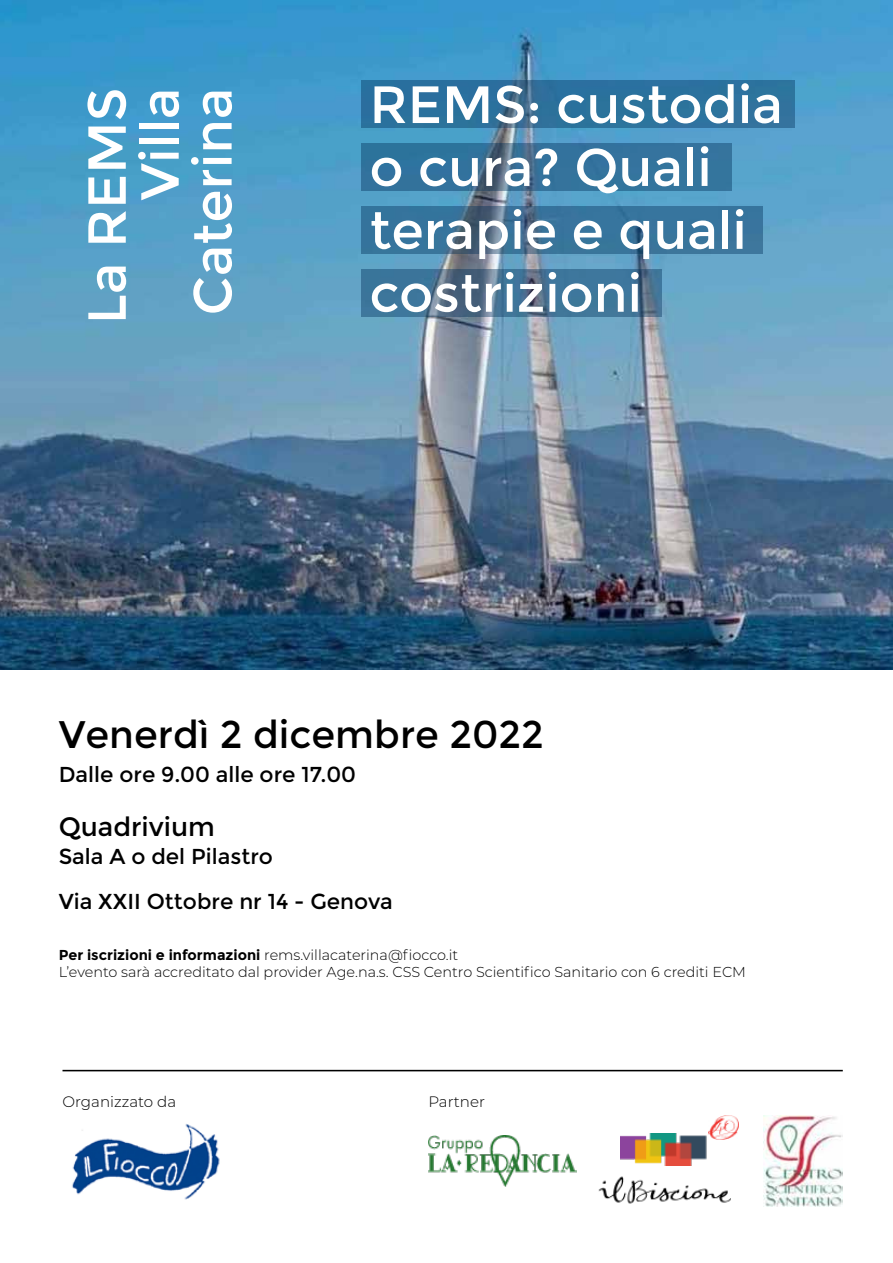
<style>
.page{position:relative;width:893px;height:1263px;background:#fff}
.page>*{position:absolute;margin:0;border:0;box-sizing:border-box;transform-origin:0 0}
.t1{font:53.55px/52.9px "Montserrat";color:#fff;text-align:right}
.t2{font:52.35px/62.8px "Montserrat";color:#fff}
.t3{font:38.4px "Montserrat";color:#000}
.t4{font:26.4px "Montserrat";color:#000}
.t5{font:21.6px/45px "Montserrat";color:#000}
.t6{font:300 15.15px "Montserrat";color:#000}
.t7{font:300 14.4px/17.2px "Montserrat";color:#000}
.s1{font-weight:700}
</style>
<div class="page">
<img style="left:0;top:0;width:893px;height:669px">
<svg style="left:361px;top:81px;width:434px;height:47px;fill:#2c719d"></svg>
<svg style="left:361px;top:144px;width:370px;height:47px;fill:#34739d"></svg>
<svg style="left:361px;top:207px;width:402px;height:47px;fill:#38749c"></svg>
<svg style="left:361px;top:270px;width:301px;height:47px;fill:#3f759a"></svg>
<img style="left:428px;top:1136px;width:149px;height:50px">
<img style="left:72px;top:1124px;width:148px;height:76px">
<hr style="left:62px;top:1070px;width:781px;height:1px;background:#000">
<img style="left:763px;top:1116px;width:80px;height:90px">
<img style="left:620px;top:1133px;width:89px;height:32px">
<img style="left:709px;top:1116px;width:30px;height:23px">
<img style="left:598px;top:1176px;width:133px;height:28px">
<h1 class="t1" style="left:81px;top:324px;width:238px;rotate:-90deg">La REMS</h1>
<h1 class="t1" style="left:134px;top:315px;width:229px;rotate:-90deg">Villa<br>Caterina</h1>
<h2 class="t2" style="left:369px;top:74px;width:415px">REMS: custodia o cura? Quali terapie e quali</h2>
<h2 class="t2" style="left:369px;top:262px;width:274px">costrizioni</h2>
<h3 class="t3" style="left:59px;top:712px;width:487px">Venerdì 2 dicembre 2022</h3>
<h3 class="t5" style="left:59px;top:752px;width:299px">Dalle ore 9.00 alle ore 17.00</h3>
<h3 class="t4" style="left:59px;top:811px;width:158px">Quadrivium</h3>
<h3 class="t5" style="left:59px;top:834px;width:336px">Sala A o del Pilastro<br>Via XXII Ottobre nr 14 - Genova</h3>
<p class="t7" style="left:59px;top:946px;width:689px"><span class="s1">Per iscrizioni e informazioni</span> rems.villacaterina@fiocco.it<br>L’evento sarà accreditato dal provider Age.na.s. CSS Centro Scientifico Sanitario con 6 crediti ECM</p>
<p class="t6" style="left:62px;top:1091px;width:115px">Organizzato da</p>
<p class="t6" style="left:428px;top:1091px;width:58px">Partner</p>
</div>
